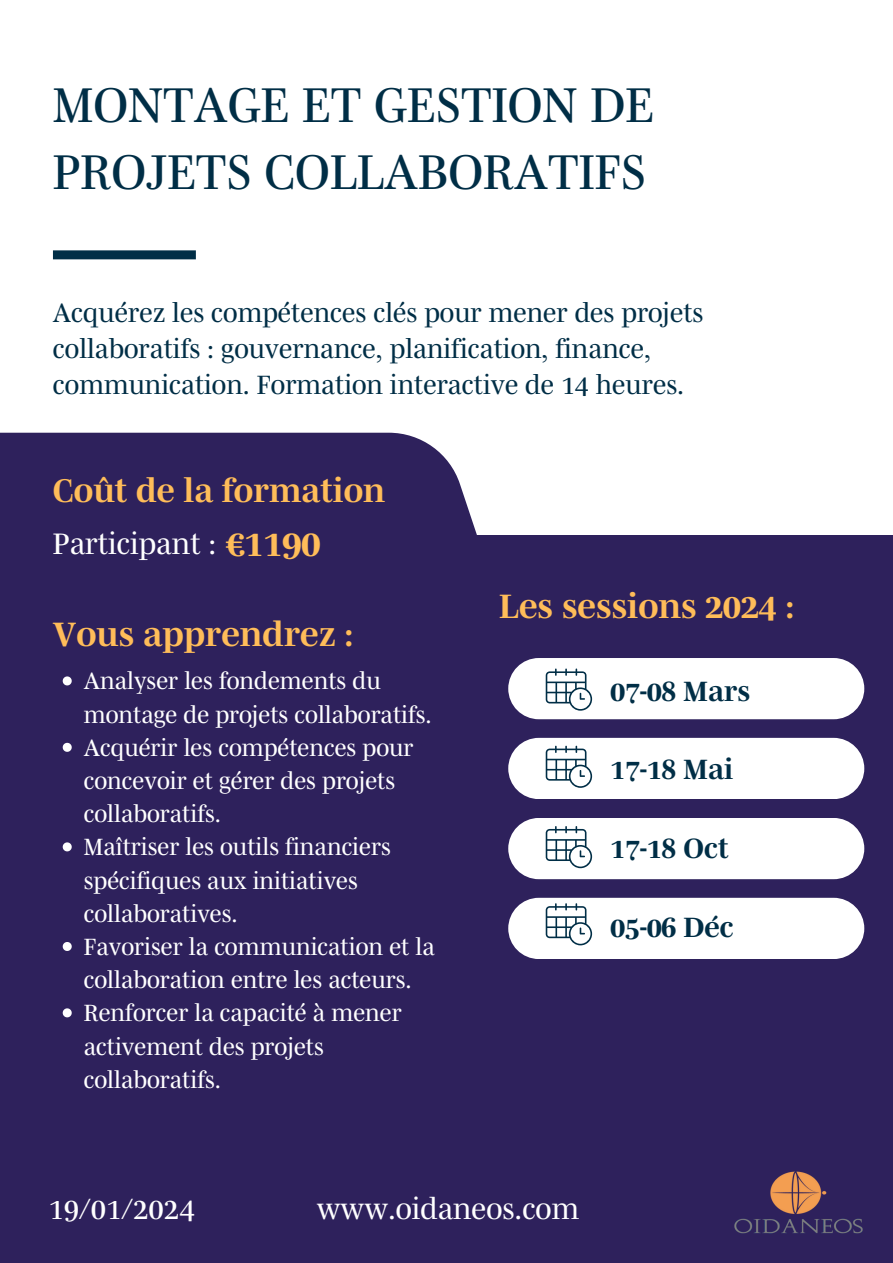
<style>
.page{position:relative;width:893px;height:1263px;background:#fff}
.page>*{position:absolute;margin:0;border:0;box-sizing:border-box;transform-origin:0 0}
.t1{font:49.8px/66.9px "Mencken Pro";color:#002e46}
.t2{font:700 34.5px "Mencken Pro";color:#ffbd59}
.t3{font:700 33.53px "Mencken Pro";color:#ffbd59}
.t4{font:30.22px "Mencken Pro";color:#fff}
.t5{font:30px "Mencken Pro";color:#fff}
.t6{font:700 28.5px "Mencken Pro";color:#002e46}
.t7{font:27px/36px "Mencken Pro";color:#002e46}
.t8{font:24px/33.2px "Mencken Pro";color:#fff}
.s1{font-weight:700;font-size:37.05px;color:#ffbd59}
</style>
<div class="page">
<div style="left:0;top:535px;width:893px;height:728px;background:#2e215c"></div>
<div style="left:0;top:433px;width:488px;height:174px;background:#2e215c"></div>
<div style="left:53px;top:250px;width:143px;height:9px;background:#002e46"></div>
<img style="left:734px;top:1171px;width:129px;height:63px">
<div style="left:508px;top:658px;width:356px;height:61px;background:#fff;border-radius:31px"></div>
<div style="left:508px;top:738px;width:356px;height:61px;background:#fff;border-radius:31px"></div>
<svg style="left:545px;top:668px;width:47px;height:42px"></svg>
<svg style="left:546px;top:746px;width:46px;height:42px"></svg>
<div style="left:508px;top:818px;width:356px;height:61px;background:#fff;border-radius:31px"></div>
<div style="left:508px;top:898px;width:356px;height:61px;background:#fff;border-radius:31px"></div>
<svg style="left:546px;top:826px;width:46px;height:42px"></svg>
<svg style="left:546px;top:903px;width:46px;height:42px"></svg>
<svg style="left:63px;top:676px;width:9px;height:9px"></svg>
<svg style="left:63px;top:743px;width:9px;height:9px"></svg>
<svg style="left:63px;top:842px;width:9px;height:9px"></svg>
<svg style="left:63px;top:942px;width:9px;height:9px"></svg>
<svg style="left:63px;top:1008px;width:9px;height:9px"></svg>
<h1 class="t1" style="left:53px;top:67px;width:602px">MONTAGE ET GESTION DE<br>PROJETS COLLABORATIFS</h1>
<p class="t7" style="left:53px;top:291px;width:652px">Acquérez les compétences clés pour mener des projets collaboratifs : gouvernance, planification, finance, communication. Formation interactive de 14 heures.</p>
<h3 class="t3" style="left:53px;top:465px;width:334px">Coût de la formation</h3>
<p class="t4" style="left:53px;top:521px;width:269px">Participant : <span class="s1">€1190</span></p>
<h2 class="t2" style="left:53px;top:608px;width:302px">Vous apprendrez :</h2>
<p class="t8" style="left:84px;top:662px;width:352px">Analyser les fondements du montage de projets collaboratifs.<br>Acquérir les compétences pour concevoir et gérer des projets collaboratifs.<br>Maîtriser les outils financiers spécifiques aux initiatives collaboratives.<br>Favoriser la communication et la collaboration entre les acteurs.<br>Renforcer la capacité à mener activement des projets collaboratifs.</p>
<h2 class="t2" style="left:499px;top:580px;width:296px">Les sessions 2024 :</h2>
<p class="t6" style="left:610px;top:669px;width:141px">07-08 Mars</p>
<p class="t6" style="left:610px;top:748px;width:124px">17-18 Mai</p>
<p class="t6" style="left:610px;top:827px;width:120px">17-18 Oct</p>
<p class="t6" style="left:610px;top:905px;width:125px">05-06 Déc</p>
<p class="t5" style="left:48px;top:1186px;width:148px">19/01/2024</p>
<p class="t5" style="left:317px;top:1186px;width:264px">www.oidaneos.com</p>
</div>
